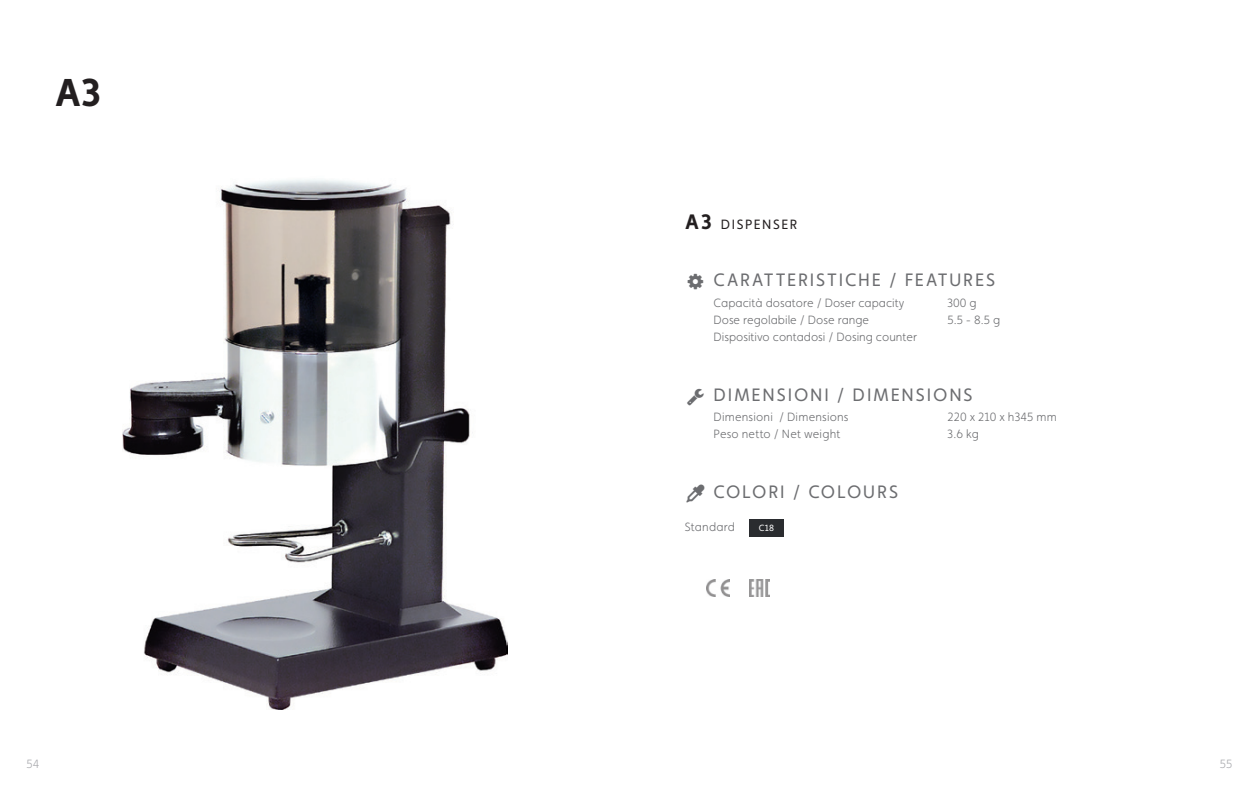
<style>
.page{position:relative;width:1259px;height:787px;background:#fff}
.page>*{position:absolute;margin:0;border:0;box-sizing:border-box;transform-origin:0 0}
.t1{font:700 39px "Faricy New";color:#231f20}
.t2{font:18px "Faricy New";letter-spacing:.105em;color:#6c6d70}
.t3{font:13.5px "Faricy New";letter-spacing:.11em;color:#231f20}
.t4{font:300 12px "Faricy New";color:#6c6d70}
.t5{font:300 12px "Faricy New";letter-spacing:.02em;color:#6c6d70}
.t6{font:300 12px "Faricy New";color:#a8a9ad}
.t7{font:9px "Faricy New";color:#fff}
.s1{font-weight:700;font-size:21px}
</style>
<div class="page">
<img style="left:122px;top:179px;width:385px;height:530px">
<img style="left:749px;top:579px;width:20px;height:17px">
<div style="left:749px;top:519px;width:34px;height:17px;background:#2a2c2f"></div>
<img style="left:706px;top:579px;width:24px;height:17px">
<h1 class="t1" style="left:55px;top:69px;width:47px">A3</h1>
<p class="t3" style="left:685px;top:216px;width:114px"><span class="s1">A3</span> DISPENSER</p>
<h2 class="t2" style="left:713px;top:269px;width:283px">CARATTERISTICHE / FEATURES</h2>
<p class="t4" style="left:713px;top:295px;width:192px">Capacità dosatore / Doser capacity</p>
<p class="t4" style="left:947px;top:295px;width:31px">300 g</p>
<p class="t4" style="left:713px;top:312px;width:157px">Dose regolabile / Dose range</p>
<p class="t4" style="left:947px;top:312px;width:54px">5.5 - 8.5 g</p>
<p class="t4" style="left:713px;top:329px;width:205px">Dispositivo contadosi / Dosing counter</p>
<h2 class="t2" style="left:713px;top:384px;width:261px">DIMENSIONI / DIMENSIONS</h2>
<p class="t4" style="left:713px;top:410px;width:136px">Dimensioni / Dimensions</p>
<p class="t4" style="left:947px;top:410px;width:111px">220 x 210 x h345 mm</p>
<p class="t4" style="left:713px;top:427px;width:128px">Peso netto / Net weight</p>
<p class="t4" style="left:947px;top:427px;width:33px">3.6 kg</p>
<h2 class="t2" style="left:713px;top:481px;width:186px">COLORI / COLOURS</h2>
<p class="t5" style="left:685px;top:520px;width:52px">Standard</p>
<p class="t7" style="left:759px;top:522px;width:17px">C18</p>
<p class="t6" style="left:26px;top:757px;width:14px">54</p>
<p class="t6" style="left:1219px;top:757px;width:14px">55</p>
</div>
